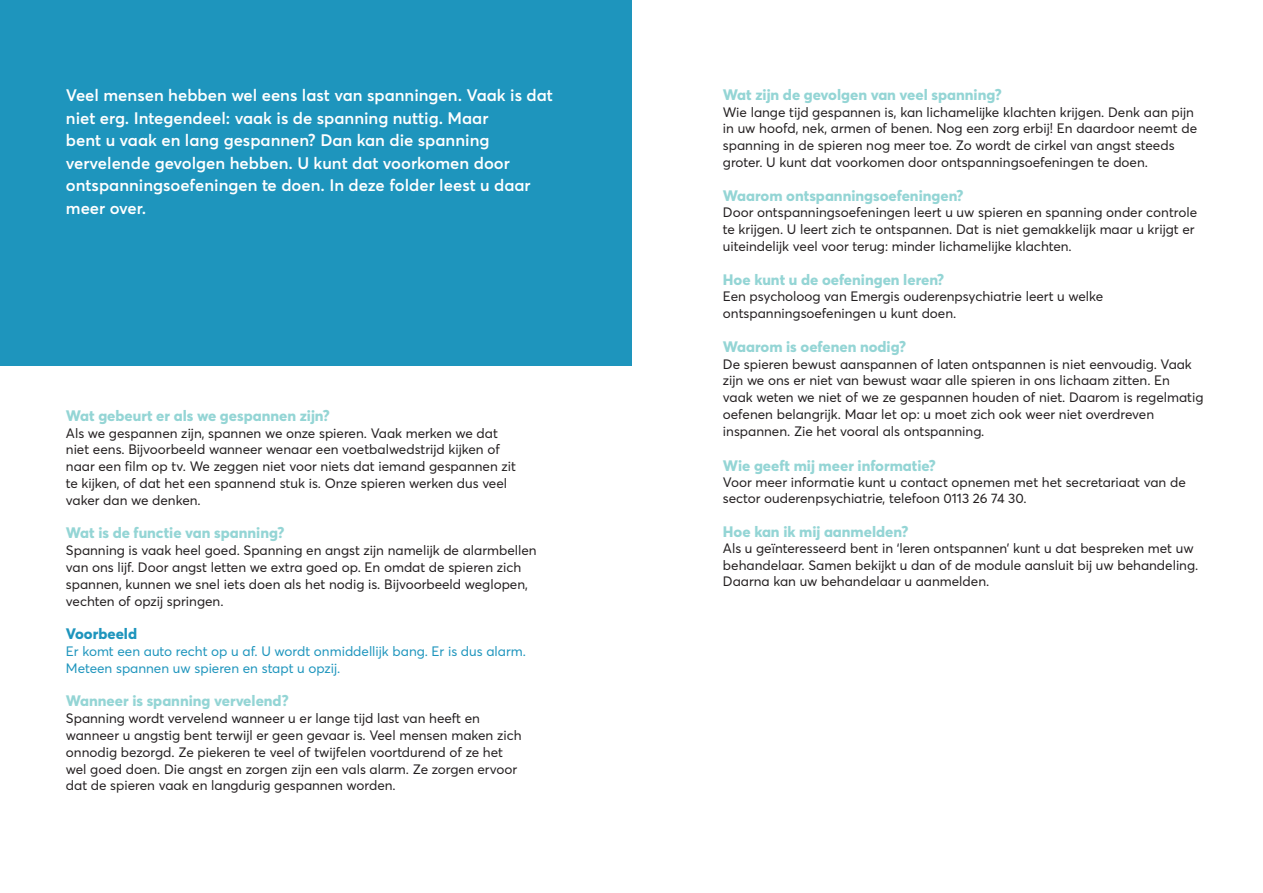
<style>
.page{position:relative;width:1263px;height:893px;background:#fff}
.page>*{position:absolute;margin:0;border:0;box-sizing:border-box;transform-origin:0 0}
.Inleiding{font:600 16.5px/22.5px "Averta";color:#fff}
.t1{font:800 15px "Averta";color:#94d5d5}
.t2{font:800 15px "Averta";color:#1e95bd}
.t3{font:13.5px/16.8px "Averta";color:#231f20}
.t4{font:13.5px "Averta";color:#1e95bd}
</style>
<div class="page">
<div style="left:0;top:0;width:631px;height:366px;background:#1e95bd"></div>
<p class="Inleiding" style="left:66px;top:83px;width:488px">Veel mensen hebben wel eens last van spanningen. Vaak is dat</p>
<p class="Inleiding" style="left:66px;top:106px;width:466px">niet erg. Integendeel: vaak is de spanning nuttig. Maar<br>bent u vaak en lang gespannen? Dan kan die spanning vervelende gevolgen hebben. U kunt dat voorkomen door ontspanningsoefeningen te doen. In deze folder leest u daar meer over.</p>
<p class="t1" style="left:66px;top:405px;width:265px">Wat gebeurt er als we gespannen zijn?</p>
<p class="t3" style="left:66px;top:424px;width:433px">Als we gespannen zijn, spannen we onze spieren. Vaak merken we dat</p>
<p class="t3" style="left:66px;top:441px;width:435px">niet eens. Bijvoorbeeld wanneer wenaar een voetbalwedstrijd kijken of</p>
<p class="t3" style="left:66px;top:457px;width:452px">naar een film op tv. We zeggen niet voor niets dat iemand gespannen zit</p>
<p class="t3" style="left:66px;top:474px;width:443px">te kijken, of dat het een spannend stuk is. Onze spieren werken dus veel</p>
<p class="t3" style="left:66px;top:491px;width:136px">vaker dan we denken.</p>
<p class="t1" style="left:66px;top:522px;width:220px">Wat is de functie van spanning?</p>
<p class="t3" style="left:66px;top:541px;width:472px">Spanning is vaak heel goed. Spanning en angst zijn namelijk de alarmbellen</p>
<p class="t3" style="left:66px;top:558px;width:464px">van ons lijf. Door angst letten we extra goed op. En omdat de spieren zich spannen, kunnen we snel iets doen als het nodig is. Bijvoorbeeld weglopen, vechten of opzij springen.</p>
<p class="t2" style="left:66px;top:623px;width:73px">Voorbeeld</p>
<p class="t4" style="left:66px;top:642px;width:461px">Er komt een auto recht op u af. U wordt onmiddellijk bang. Er is dus alarm.</p>
<p class="t4" style="left:66px;top:659px;width:276px">Meteen spannen uw spieren en stapt u opzij.</p>
<p class="t1" style="left:66px;top:690px;width:224px">Wanneer is spanning vervelend?</p>
<p class="t3" style="left:66px;top:709px;width:416px">Spanning wordt vervelend wanneer u er lange tijd last van heeft en</p>
<p class="t3" style="left:66px;top:726px;width:457px">wanneer u angstig bent terwijl er geen gevaar is. Veel mensen maken zich</p>
<p class="t3" style="left:66px;top:743px;width:439px">onnodig bezorgd. Ze piekeren te veel of twijfelen voortdurend of ze het</p>
<p class="t3" style="left:66px;top:760px;width:453px">wel goed doen. Die angst en zorgen zijn een vals alarm. Ze zorgen ervoor</p>
<p class="t3" style="left:66px;top:777px;width:331px">dat de spieren vaak en langdurig gespannen worden.</p>
<p class="t1" style="left:723px;top:84px;width:280px">Wat zijn de gevolgen van veel spanning?</p>
<p class="t3" style="left:723px;top:103px;width:476px">Wie lange tijd gespannen is, kan lichamelijke klachten krijgen. Denk aan pijn in uw hoofd, nek, armen of benen. Nog een zorg erbij! En daardoor neemt de spanning in de spieren nog meer toe. Zo wordt de cirkel van angst steeds</p>
<p class="t3" style="left:723px;top:153px;width:427px">groter. U kunt dat voorkomen door ontspanningsoefeningen te doen.</p>
<p class="t1" style="left:723px;top:185px;width:242px">Waarom ontspanningsoefeningen?</p>
<p class="t3" style="left:723px;top:204px;width:476px">Door ontspanningsoefeningen leert u uw spieren en spanning onder controle te krijgen. U leert zich te ontspannen. Dat is niet gemakkelijk maar u krijgt er uiteindelijk veel voor terug: minder lichamelijke klachten.</p>
<p class="t1" style="left:723px;top:269px;width:223px">Hoe kunt u de oefeningen leren?</p>
<p class="t3" style="left:723px;top:288px;width:382px">Een psycholoog van Emergis ouderenpsychiatrie leert u welke ontspanningsoefeningen u kunt doen.</p>
<p class="t1" style="left:723px;top:336px;width:185px">Waarom is oefenen nodig?</p>
<p class="t3" style="left:723px;top:355px;width:482px">De spieren bewust aanspannen of laten ontspannen is niet eenvoudig. Vaak zijn we ons er niet van bewust waar alle spieren in ons lichaam zitten. En<br>vaak weten we niet of we ze gespannen houden of niet. Daarom is regelmatig oefenen belangrijk. Maar let op: u moet zich ook weer niet overdreven inspannen. Zie het vooral als ontspanning.</p>
<p class="t1" style="left:723px;top:455px;width:215px">Wie geeft mij meer informatie?</p>
<p class="t3" style="left:723px;top:473px;width:464px">Voor meer informatie kunt u contact opnemen met het secretariaat van de</p>
<p class="t3" style="left:723px;top:489px;width:305px">sector ouderenpsychiatrie, telefoon 0113 26 74 30.</p>
<p class="t1" style="left:723px;top:521px;width:187px">Hoe kan ik mij aanmelden?</p>
<p class="t3" style="left:723px;top:540px;width:477px;line-height:16.2px">Als u geïnteresseerd bent in ‘leren ontspannen’ kunt u dat bespreken met uw behandelaar. Samen bekijkt u dan of de module aansluit bij uw behandeling.<br>Daarna kan uw behandelaar u aanmelden.</p>
</div>
